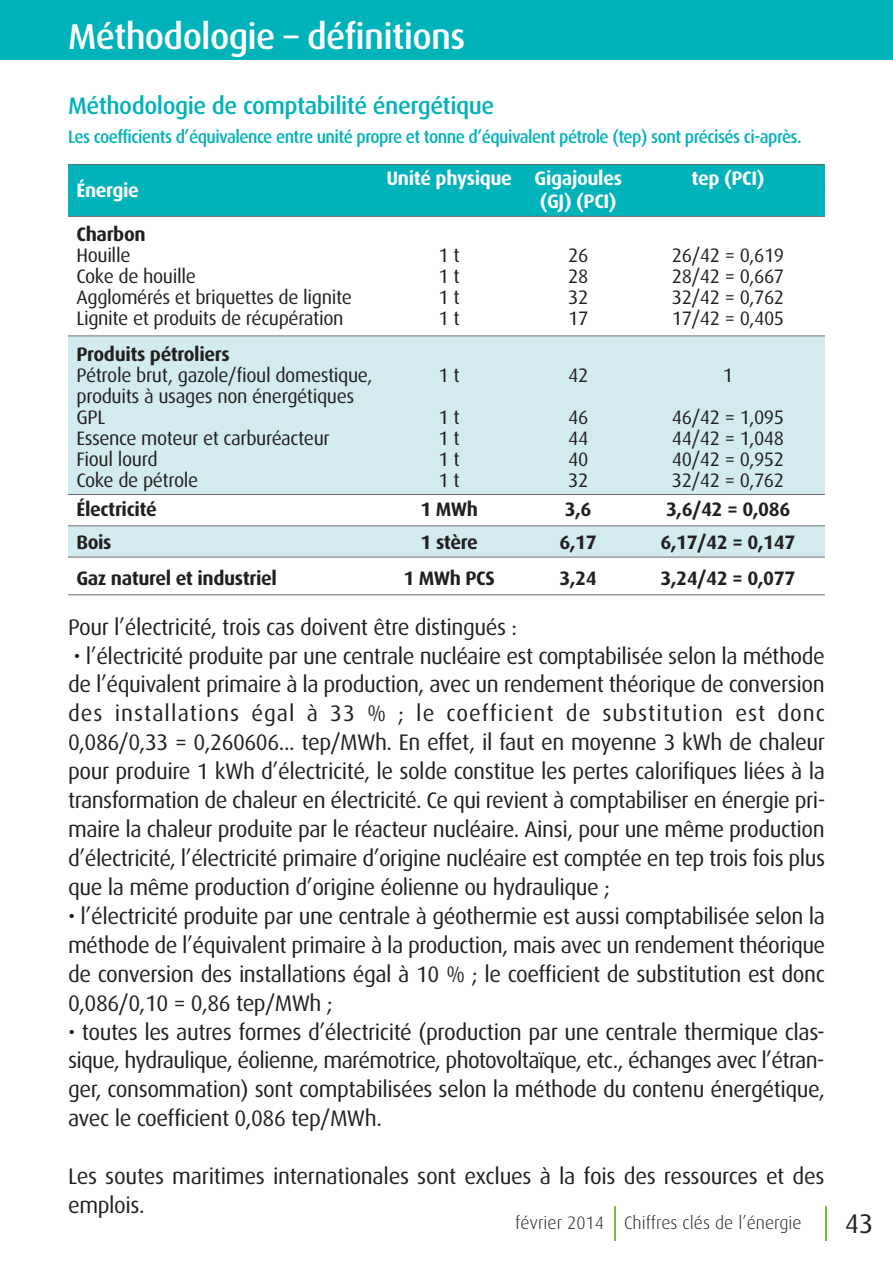
<style>
.page{position:relative;width:893px;height:1276px;background:#fff}
.page>*{position:absolute;margin:0;border:0;box-sizing:border-box;transform-origin:0 0}
.t1{font:500 36px "Dax OT";letter-spacing:-.02em;color:#fff}
.t2{font:27px "Dax OT";color:#231f20}
.t3{font:500 24px "Dax OT";letter-spacing:-.02em;color:#00b2b9}
.t4{font:22.5px/28.8px "Dax OT";letter-spacing:-.02em;color:#231f20;text-align:justify}
.t5{font:19.5px/21px "Dax OT";letter-spacing:-.02em;color:#231f20}
.t6{font:700 19.5px "Dax OT";letter-spacing:-.02em;color:#231f20}
.t7{font:700 19.5px "Dax OT";letter-spacing:-.02em;color:#fff}
.t8{font:500 18px "Dax OT";letter-spacing:-.03em;color:#00b2b9;scale:.95 1}
.t9{font:300 18px "Dax";color:#231f20}
</style>
<div class="page">
<hr style="left:614px;top:1206px;width:2px;height:34px;background:#77bb40">
<hr style="left:825px;top:1206px;width:2px;height:34px;background:#77bb40">
<div style="left:0;top:0;width:893px;height:60px;background:#00b2b9"></div>
<div style="left:68px;top:337px;width:757px;height:157px;background:#d1ebee"></div>
<div style="left:68px;top:526px;width:757px;height:31px;background:#d1ebee"></div>
<div style="left:68px;top:164px;width:757px;height:30px;background:#00b2b9"></div>
<div style="left:68px;top:186px;width:757px;height:30px;background:#00b2b9"></div>
<hr style="left:68px;top:335px;width:757px;height:1px;background:#6c6d70">
<hr style="left:68px;top:494px;width:757px;height:1px;background:#6c6d70">
<hr style="left:68px;top:525px;width:757px;height:1px;background:#6c6d70">
<hr style="left:68px;top:556px;width:757px;height:1px;background:#6c6d70">
<hr style="left:68px;top:594px;width:757px;height:1px;background:#6c6d70">
<hr style="left:68px;top:164px;width:757px;height:1px;background:#6c6d70">
<hr style="left:68px;top:216px;width:757px;height:1px;background:#6c6d70">
<h1 class="t1" style="left:68px;top:16px;width:399px">Méthodologie – définitions</h1>
<p class="t3" style="left:68px;top:92px;width:428px">Méthodologie de comptabilité énergétique</p>
<p class="t8" style="left:68px;top:127px;width:774px">Les coefficients d’équivalence entre unité propre et tonne d’équivalent pétrole (tep) sont précisés ci-après.</p>
<p class="t7" style="left:77px;top:180px;width:64px">Énergie</p>
<p class="t7" style="left:386px;top:168px;width:237px">Unité physique Gigajoules</p>
<p class="t7" style="left:692px;top:168px;width:74px">tep (PCI)</p>
<p class="t7" style="left:540px;top:190px;width:78px">(GJ) (PCI)</p>
<p class="t6" style="left:76px;top:223px;width:71px">Charbon</p>
<p class="t5" style="left:76px;top:245px;width:56px">Houille</p>
<p class="t5" style="left:439px;top:245px;width:23px">1 t</p>
<p class="t5" style="left:568px;top:245px;width:22px">26</p>
<p class="t5" style="left:672px;top:245px;width:114px">26/42 = 0,619</p>
<p class="t5" style="left:76px;top:266px;width:121px">Coke de houille</p>
<p class="t5" style="left:439px;top:266px;width:23px">1 t</p>
<p class="t5" style="left:568px;top:266px;width:22px">28</p>
<p class="t5" style="left:672px;top:266px;width:114px">28/42 = 0,667</p>
<p class="t5" style="left:76px;top:287px;width:277px">Agglomérés et briquettes de lignite</p>
<p class="t5" style="left:439px;top:287px;width:23px">1 t</p>
<p class="t5" style="left:568px;top:287px;width:22px">32</p>
<p class="t5" style="left:672px;top:287px;width:114px">32/42 = 0,762</p>
<p class="t5" style="left:76px;top:308px;width:268px">Lignite et produits de récupération</p>
<p class="t5" style="left:439px;top:308px;width:23px">1 t</p>
<p class="t5" style="left:568px;top:308px;width:22px">17</p>
<p class="t5" style="left:672px;top:308px;width:114px">17/42 = 0,405</p>
<p class="t6" style="left:76px;top:343px;width:155px">Produits pétroliers</p>
<p class="t5" style="left:76px;top:364px;width:298px">Pétrole brut, gazole/fioul domestique,</p>
<p class="t5" style="left:439px;top:364px;width:23px">1 t</p>
<p class="t5" style="left:568px;top:364px;width:22px">42</p>
<p class="t5" style="left:723px;top:364px;width:12px">1</p>
<p class="t5" style="left:76px;top:385px;width:279px">produits à usages non énergétiques<br>GPL</p>
<p class="t5" style="left:439px;top:406px;width:23px">1 t</p>
<p class="t5" style="left:568px;top:406px;width:22px">46</p>
<p class="t5" style="left:672px;top:406px;width:114px">46/42 = 1,095</p>
<p class="t5" style="left:76px;top:427px;width:255px">Essence moteur et carburéacteur</p>
<p class="t5" style="left:439px;top:427px;width:23px">1 t</p>
<p class="t5" style="left:568px;top:427px;width:22px">44</p>
<p class="t5" style="left:672px;top:427px;width:114px">44/42 = 1,048</p>
<p class="t5" style="left:76px;top:448px;width:83px">Fioul lourd</p>
<p class="t5" style="left:439px;top:448px;width:23px">1 t</p>
<p class="t5" style="left:568px;top:448px;width:22px">40</p>
<p class="t5" style="left:672px;top:448px;width:114px">40/42 = 0,952</p>
<p class="t5" style="left:76px;top:469px;width:123px">Coke de pétrole</p>
<p class="t5" style="left:439px;top:469px;width:23px">1 t</p>
<p class="t5" style="left:568px;top:469px;width:22px">32</p>
<p class="t5" style="left:672px;top:469px;width:114px">32/42 = 0,762</p>
<p class="t6" style="left:76px;top:498px;width:82px">Électricité</p>
<p class="t6" style="left:420px;top:498px;width:59px">1 MWh</p>
<p class="t6" style="left:565px;top:498px;width:28px">3,6</p>
<p class="t6" style="left:666px;top:498px;width:126px">3,6/42 = 0,086</p>
<p class="t6" style="left:76px;top:531px;width:37px">Bois</p>
<p class="t6" style="left:421px;top:531px;width:59px">1 stère</p>
<p class="t6" style="left:559px;top:531px;width:39px">6,17</p>
<p class="t6" style="left:660px;top:531px;width:136px">6,17/42 = 0,147</p>
<p class="t6" style="left:76px;top:567px;width:202px">Gaz naturel et industriel</p>
<p class="t6" style="left:403px;top:567px;width:93px">1 MWh PCS</p>
<p class="t6" style="left:559px;top:567px;width:39px">3,24</p>
<p class="t6" style="left:660px;top:567px;width:136px">3,24/42 = 0,077</p>
<p class="t4" style="left:68px;top:612px;width:450px">Pour l’électricité, trois cas doivent être distingués :</p>
<p class="t4" style="left:68px;top:641px;width:759px">• l’électricité produite par une centrale nucléaire est comptabilisée selon la méthode de l’équivalent primaire à la production, avec un rendement théorique de conversion des installations égal à 33 % ; le coefficient de substitution est donc 0,086/0,33 = 0,260606... tep/MWh. En effet, il faut en moyenne 3 kWh de chaleur pour produire 1 kWh d’électricité, le solde constitue les pertes calorifiques liées à la transformation de chaleur en électricité. Ce qui revient à comptabiliser en énergie pri&shy;maire la chaleur produite par le réacteur nucléaire. Ainsi, pour une même production d’électricité, l’électricité primaire d’origine nucléaire est comptée en tep trois fois plus que la même production d’origine éolienne ou hydraulique ;</p>
<p class="t4" style="left:68px;top:902px;width:759px">• l’électricité produite par une centrale à géothermie est aussi comptabilisée selon la méthode de l’équivalent primaire à la production, mais avec un rendement théorique de conversion des installations égal à 10 % ; le coefficient de substitution est donc 0,086/0,10 = 0,86 tep/MWh ;</p>
<p class="t4" style="left:68px;top:1017px;width:758px">• toutes les autres formes d’électricité (production par une centrale thermique clas&shy;sique, hydraulique, éolienne, marémotrice, photovoltaïque, etc., échanges avec l’étran&shy;ger, consommation) sont comptabilisées selon la méthode du contenu énergétique, avec le coefficient 0,086 tep/MWh.</p>
<p class="t4" style="left:68px;top:1162px;width:758px">Les soutes maritimes internationales sont exclues à la fois des ressources et des emplois.</p>
<p class="t9" style="left:515px;top:1213px;width:288px">février 2014 Chiffres clés de l’énergie</p>
<p class="t2" style="left:845px;top:1208px;width:30px">43</p>
</div>
